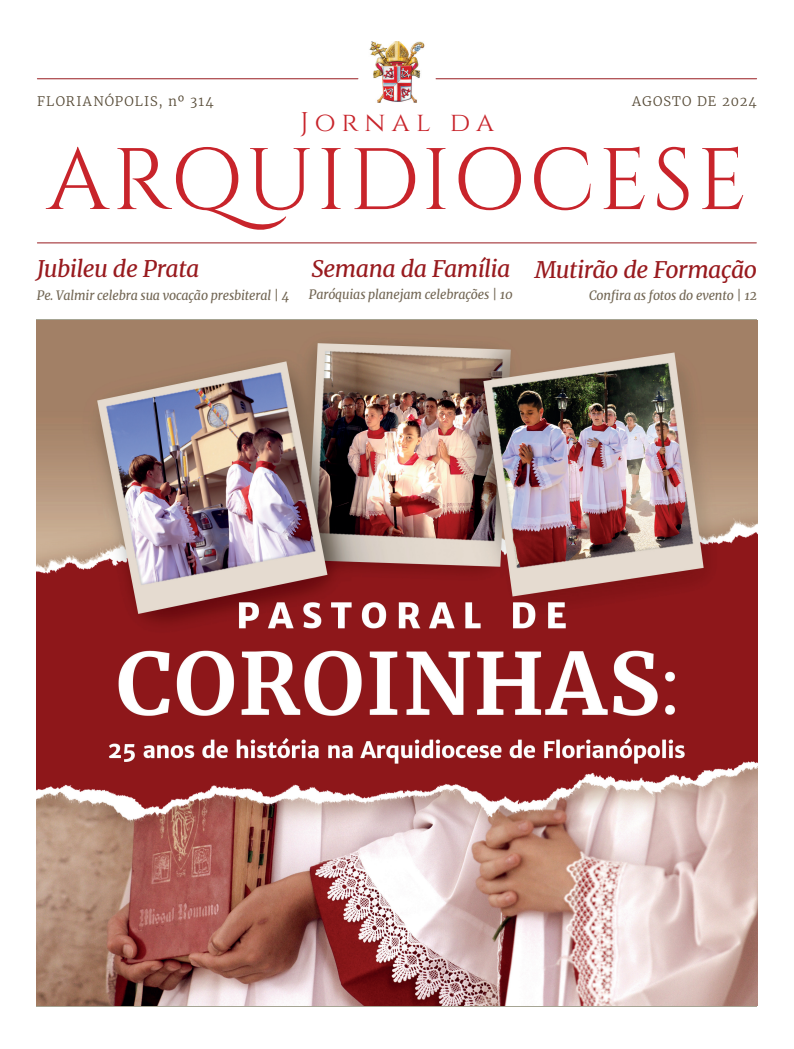
<style>
.page{position:relative;width:794px;height:1049px;background:#fff}
.page>*{position:absolute;margin:0;border:0;box-sizing:border-box;transform-origin:0 0}
.t1{font:87px "Cinzel";letter-spacing:.04em;color:#c8242b}
.t2{font:27px "Cinzel";letter-spacing:.225em;color:#c8242b}
.t3{font:italic 23px "Merriweather";letter-spacing:-.025em;color:#981a1e}
.t4{font:italic 13px "Merriweather";letter-spacing:-.01em;color:#726654;scale:.95 1}
.t5{font:300 13px "Merriweather";letter-spacing:.08em;color:#564a36}
</style>
<div class="page">
<img style="left:369px;top:42px;width:56px;height:61px">
<hr style="left:37px;top:78px;width:321px;height:1px;background:#981a1e">
<hr style="left:436px;top:78px;width:320px;height:1px;background:#981a1e">
<hr style="left:37px;top:242px;width:719px;height:1px;background:#981a1e">
<img style="left:37px;top:320px;width:720px;height:686px">
<p class="t5" style="left:37px;top:92px;width:178px">FLORIANÓPOLIS, nº 314</p>
<p class="t5" style="left:632px;top:92px;width:126px">AGOSTO DE 2024</p>
<h2 class="t2" style="left:300px;top:106px;width:195px">Jornal da</h2>
<h1 class="t1" style="left:47px;top:129px;width:702px">ARQUIDIOCESE</h1>
<h3 class="t3" style="left:311px;top:253px;width:200px">Semana da Família</h3>
<h3 class="t3" style="left:37px;top:253px;width:164px">Jubileu de Prata</h3>
<p class="t4" style="left:37px;top:286px;width:267px">Pe. Valmir celebra sua vocação presbiteral | 4</p>
<p class="t4" style="left:309px;top:286px;width:216px">Paróquias planejam celebrações | 10</p>
<h3 class="t3" style="left:535px;top:253px;width:224px">Mutirão de Formação</h3>
<p class="t4" style="left:589px;top:286px;width:178px">Confira as fotos do evento | 12</p>
</div>
